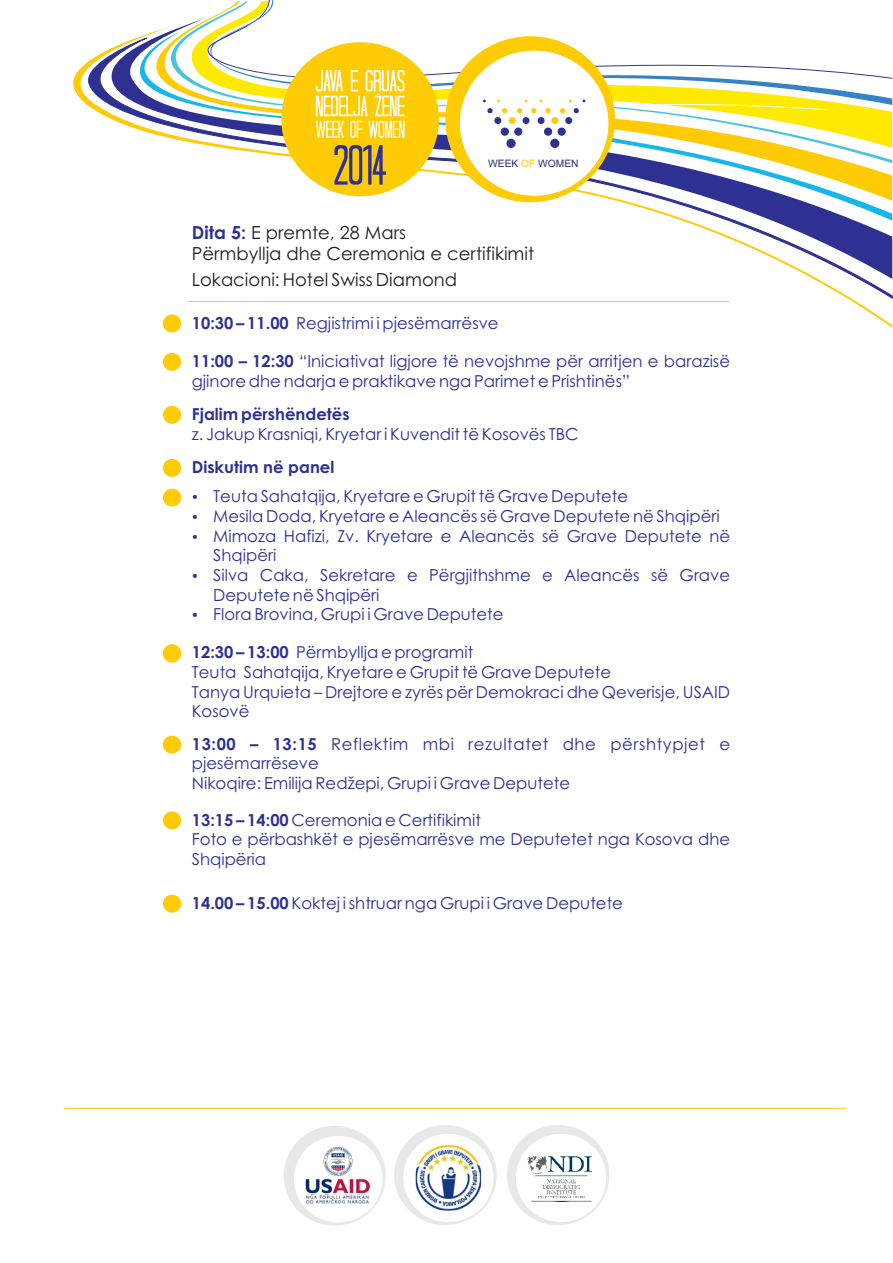
<style>
.page{position:relative;width:893px;height:1263px;background:#fff}
.page>*{position:absolute;margin:0;border:0;box-sizing:border-box;transform-origin:0 0}
.t1{font:18px/21.5px "Century Gothic";color:#231f20}
.t2{font:16.5px/19.6px "Century Gothic";color:#2e3092}
.t3{font:700 16.5px "Century Gothic";color:#2e3092}
.t4{font:10.2px "Arial Unicode MS";color:#2c2c74}
.s1{color:#ffcb04}
.s2{font-weight:700;color:#2e3092}
.s3{font-weight:700}
</style>
<div class="page">
<svg style="left:184px;top:1px;width:90px;height:25px"></svg>
<svg style="left:73px;top:26px;width:819px;height:302px"></svg>
<div style="left:281px;top:42px;width:158px;height:154px;background:#ffcb04;border-radius:50%"></div>
<svg style="left:334px;top:145px;width:52px;height:40px"></svg>
<div style="left:445px;top:36px;width:170px;height:166px;background:#ffcb04;border:12px solid #ffcb04;border-radius:50%"></div>
<div style="left:459px;top:50px;width:150px;height:146px;background:#fff;border:1px solid #ffcb04;border-radius:50%"></div>
<svg style="left:289px;top:45px;width:538px;height:93px"></svg>
<div style="left:494px;top:117px;width:7px;height:7px;background:#2e3092;border-radius:50%"></div>
<div style="left:509px;top:117px;width:7px;height:7px;background:#ffcb04;border-radius:50%"></div>
<div style="left:522px;top:117px;width:7px;height:7px;background:#2e3092;border-radius:50%"></div>
<div style="left:538px;top:117px;width:7px;height:7px;background:#2e3092;border-radius:50%"></div>
<div style="left:551px;top:117px;width:7px;height:7px;background:#ffcb04;border-radius:50%"></div>
<div style="left:565px;top:117px;width:7px;height:7px;background:#2e3092;border-radius:50%"></div>
<div style="left:501px;top:128px;width:8px;height:8px;background:#2e3092;border-radius:50%"></div>
<div style="left:514px;top:128px;width:8px;height:8px;background:#2e3092;border-radius:50%"></div>
<div style="left:544px;top:128px;width:8px;height:8px;background:#2e3092;border-radius:50%"></div>
<div style="left:557px;top:128px;width:9px;height:8px;background:#2e3092;border-radius:50%"></div>
<div style="left:506px;top:139px;width:10px;height:9px;background:#2e3092;border-radius:50%"></div>
<div style="left:550px;top:139px;width:9px;height:9px;background:#2e3092;border-radius:50%"></div>
<div style="left:163px;top:314px;width:18px;height:18px;background:#ffcb04;border-radius:50%"></div>
<div style="left:163px;top:353px;width:18px;height:18px;background:#ffcb04;border-radius:50%"></div>
<div style="left:163px;top:406px;width:18px;height:18px;background:#ffcb04;border-radius:50%"></div>
<div style="left:163px;top:489px;width:18px;height:17px;background:#ffcb04;border-radius:50%"></div>
<div style="left:163px;top:644px;width:18px;height:19px;background:#ffcb04;border-radius:50%"></div>
<hr style="left:64px;top:1108px;width:783px;height:1px;background:#ffcb04">
<div style="left:284px;top:1126px;width:102px;height:99px;background:#e7e8e8;border-radius:50%"></div>
<div style="left:294px;top:1136px;width:88px;height:86px;background:#fff;border-radius:50%"></div>
<img style="left:302px;top:1144px;width:70px;height:50px">
<img style="left:306px;top:1195px;width:62px;height:9px">
<div style="left:507px;top:1125px;width:102px;height:100px;background:#e7e8e8;border-radius:50%"></div>
<div style="left:516px;top:1134px;width:90px;height:88px;background:#fff;border-radius:50%"></div>
<img style="left:527px;top:1153px;width:65px;height:48px">
<div style="left:394px;top:1125px;width:103px;height:100px;background:#e7e8e8;border-radius:50%"></div>
<div style="left:403px;top:1134px;width:90px;height:88px;background:#fff;border-radius:50%"></div>
<img style="left:416px;top:1145px;width:65px;height:65px;border-radius:2px">
<div style="left:163px;top:459px;width:18px;height:18px;background:#ffcb04;border-radius:50%"></div>
<div style="left:163px;top:736px;width:18px;height:17px;background:#ffcb04;border-radius:50%"></div>
<div style="left:163px;top:811px;width:18px;height:18px;background:#ffcb04;border-radius:50%"></div>
<div style="left:163px;top:895px;width:18px;height:18px;background:#ffcb04;border-radius:50%"></div>
<hr style="left:189px;top:301px;width:540px;height:1px;background:#ffcb04">
<p class="t4" style="left:488px;top:159px;width:92px">WEEK <span class="s1">OF</span> WOMEN</p>
<p class="t1" style="left:192px;top:223px;width:344px"><span class="s2">Dita 5:</span> E premte, 28 Mars<br>Përmbyllja dhe Ceremonia e certifikimit</p>
<p class="t1" style="left:192px;top:270px;width:267px">Lokacioni: Hotel Swiss Diamond</p>
<p class="t2" style="left:192px;top:314px;width:308px"><span class="s3">10:30 – 11.00</span> Regjistrimi i pjesëmarrësve</p>
<p class="t2" style="left:192px;top:353px;width:540px"><span class="s3">11:00 – 12:30</span> “Iniciativat ligjore të nevojshme për arritjen e barazisë gjinore dhe ndarja e praktikave nga Parimet e Prishtinës”</p>
<p class="t3" style="left:192px;top:408px;width:159px">Fjalim përshëndetës</p>
<p class="t2" style="left:192px;top:425px;width:388px">z. Jakup Krasniqi, Kryetar i Kuvendit të Kosovës TBC</p>
<p class="t3" style="left:192px;top:461px;width:144px">Diskutim në panel</p>
<p class="t2" style="left:192px;top:488px;width:438px">• Teuta Sahatqija, Kryetare e Grupit të Grave Deputete</p>
<p class="t2" style="left:192px;top:508px;width:529px">• Mesila Doda, Kryetare e Aleancës së Grave Deputete në Shqipëri</p>
<p class="t2" style="left:213px;top:527px;width:518px;text-indent:-21px">• Mimoza Hafizi, Zv. Kryetare e Aleancës së Grave Deputete në<br>Shqipëri</p>
<p class="t2" style="left:213px;top:567px;width:518px;text-indent:-21px">• Silva Caka, Sekretare e Përgjithshme e Aleancës së Grave<br>Deputete në Shqipëri</p>
<p class="t2" style="left:192px;top:606px;width:313px">• Flora Brovina, Grupi i Grave Deputete</p>
<p class="t2" style="left:192px;top:644px;width:540px"><span class="s3">12:30 – 13:00</span> Përmbyllja e programit<br>Teuta Sahatqija, Kryetare e Grupit të Grave Deputete<br>Tanya Urquieta – Drejtore e zyrës për Demokraci dhe Qeverisje, USAID Kosovë</p>
<p class="t2" style="left:192px;top:735px;width:540px"><span class="s3">13:00 – 13:15</span> Reflektim mbi rezultatet dhe përshtypjet e pjesëmarrëseve<br>Nikoqire: Emilija Redžepi, Grupi i Grave Deputete</p>
<p class="t2" style="left:192px;top:811px;width:540px"><span class="s3">13:15 – 14:00</span> Ceremonia e Certifikimit<br>Foto e përbashkët e pjesëmarrësve me Deputetet nga Kosova dhe<br>Shqipëria</p>
<p class="t2" style="left:192px;top:894px;width:433px"><span class="s3">14.00 – 15.00</span> Koktej i shtruar nga Grupi i Grave Deputete</p>
</div>
